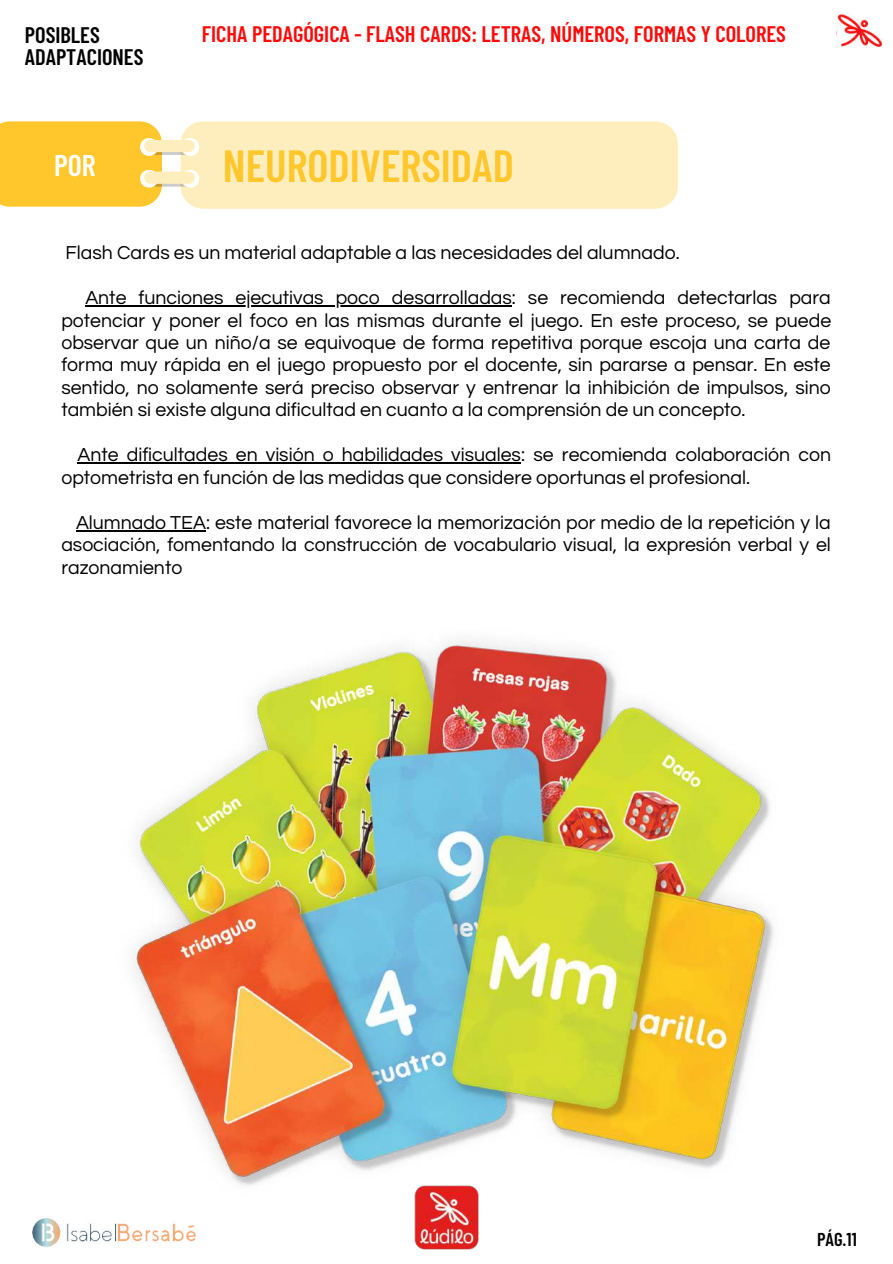
<style>
.page{position:relative;width:893px;height:1264px;background:#fff}
.page>*{position:absolute;margin:0;border:0;box-sizing:border-box;transform-origin:0 0}
.t1{font:600 45px "Barlow Condensed";color:#ffc72c}
.t2{font:600 30px "Barlow Condensed";color:#fff}
.t3{font:600 22.5px "Barlow Condensed";color:#ff0909}
.t4{font:600 22.5px/22.5px "Barlow Condensed";color:#000}
.t5{font:19.5px/22.5px "Questrial";color:#000;text-align:justify}
.t6{font:600 18.6px "Barlow Condensed";color:#000}
</style>
<div class="page">
<div style="left:181px;top:121px;width:496px;height:87px;background:#ffeebd;border-radius:22px"></div>
<svg style="left:0;top:121px;width:199px;height:85px"></svg>
<img style="left:414px;top:1238px;width:64px;height:11px">
<img style="left:32px;top:1218px;width:164px;height:29px">
<img style="left:116px;top:641px;width:658px;height:597px">
<hr style="left:85px;top:305px;width:427px;height:1px;background:#000">
<hr style="left:77px;top:462px;width:444px;height:1px;background:#000">
<hr style="left:76px;top:530px;width:130px;height:1px;background:#000">
<img style="left:836px;top:14px;width:46px;height:34px">
<p class="t4" style="left:25px;top:23px;width:120px">POSIBLES<br>ADAPTACIONES</p>
<p class="t3" style="left:202px;top:19px;width:585px">FICHA PEDAGÓGICA - FLASH CARDS: LETRAS, NÚMEROS, FORMAS Y COLORES</p>
<h2 class="t2" style="left:54px;top:146px;width:43px">POR</h2>
<h1 class="t1" style="left:223px;top:137px;width:292px">NEURODIVERSIDAD</h1>
<p class="t5" style="left:65px;top:242px;width:615px">Flash Cards es un material adaptable a las necesidades del alumnado.</p>
<p class="t5" style="left:61px;top:287px;width:771px;text-indent:24px">Ante funciones ejecutivas poco desarrolladas: se recomienda detectarlas para potenciar y poner el foco en las mismas durante el juego. En este proceso, se puede observar que un niño/a se equivoque de forma repetitiva porque escoja una carta de forma muy rápida en el juego propuesto por el docente, sin pararse a pensar. En este sentido, no solamente será preciso observar y entrenar la inhibición de impulsos, sino también si existe alguna dificultad en cuanto a la comprensión de un concepto.</p>
<p class="t5" style="left:61px;top:444px;width:771px;text-indent:16px">Ante dificultades en visión o habilidades visuales: se recomienda colaboración con optometrista en función de las medidas que considere oportunas el profesional.</p>
<p class="t5" style="left:61px;top:511px;width:771px;text-indent:15px">Alumnado TEA: este material favorece la memorización por medio de la repetición y la asociación, fomentando la construcción de vocabulario visual, la expresión verbal y el razonamiento</p>
<p class="t6" style="left:816px;top:1226px;width:41px">PÁG.11</p>
</div>
